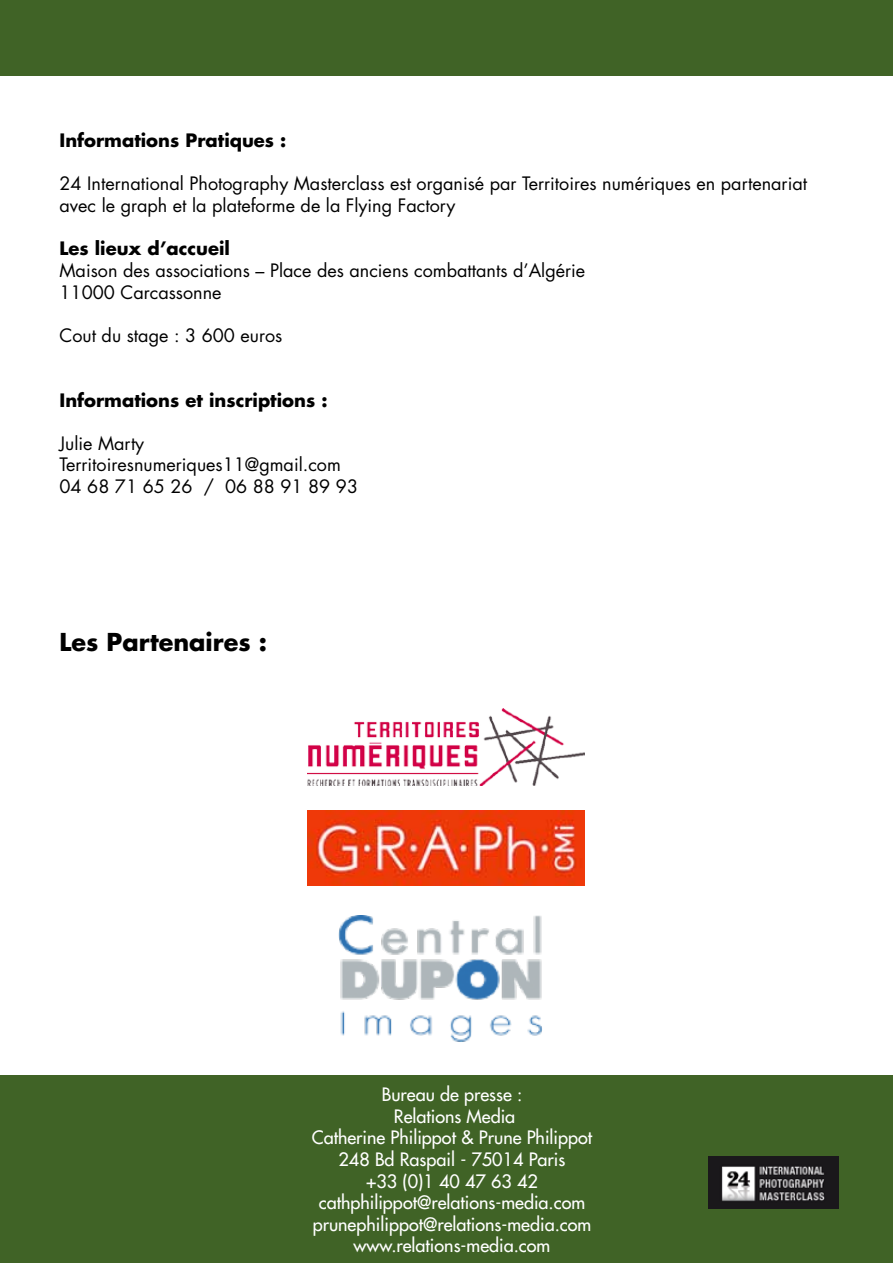
<style>
.page{position:relative;width:893px;height:1263px;background:#fff}
.page>*{position:absolute;margin:0;border:0;box-sizing:border-box;transform-origin:0 0}
.t1{font:700 24px "Futura";color:#000}
.t2{font:18px/21.6px "Futura";color:#000}
.t3{font:18px/21.6px "Futura";color:#fff;text-align:center}
.t4{font:700 18px "Futura";color:#000}
</style>
<div class="page">
<div style="left:0;top:0;width:893px;height:75px;background:#406326"></div>
<div style="left:0;top:1076px;width:893px;height:187px;background:#406326"></div>
<img style="left:307px;top:708px;width:277px;height:77px">
<img style="left:338px;top:915px;width:204px;height:127px">
<img style="left:307px;top:810px;width:277px;height:75px">
<img style="left:708px;top:1156px;width:131px;height:53px">
<p class="t4" style="left:60px;top:128px;width:228px">Informations Pratiques :</p>
<p class="t2" style="left:60px;top:173px;width:749px">24 International Photography Masterclass est organisé par Territoires numériques en partenariat avec le graph et la plateforme de la Flying Factory</p>
<p class="t4" style="left:60px;top:236px;width:172px">Les lieux d’accueil</p>
<p class="t2" style="left:60px;top:259px;width:527px">Maison des associations – Place des anciens combattants d’Algérie<br>11000 Carcassonne</p>
<p class="t2" style="left:60px;top:324px;width:224px">Cout du stage : 3 600 euros</p>
<p class="t4" style="left:60px;top:387px;width:270px">Informations et inscriptions :</p>
<p class="t2" style="left:60px;top:432px;width:300px">Julie Marty<br>Territoiresnumeriques11@gmail.com<br>04 68 71 65 26 / 06 88 91 89 93</p>
<h1 class="t1" style="left:60px;top:626px;width:209px">Les Partenaires :</h1>
<p class="t3" style="left:312px;top:1083px;width:282px">Bureau de presse :<br>Relations Media<br>Catherine Philippot &amp; Prune Philippot<br>248 Bd Raspail - 75014 Paris<br>+33 (0)1 40 47 63 42 cathphilippot@relations-media.com prunephilippot@relations-media.com www.relations-media.com</p>
</div>
